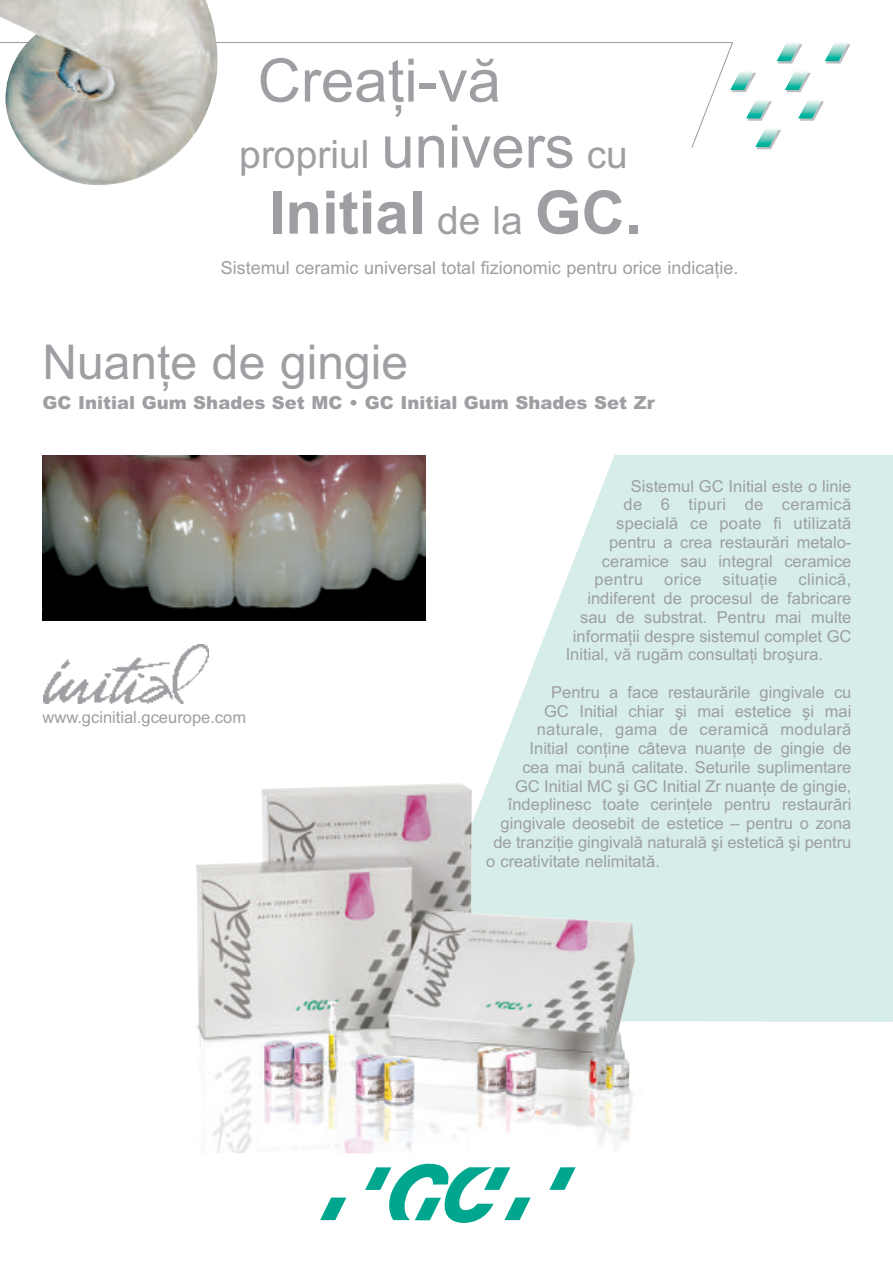
<style>
.page{position:relative;width:893px;height:1263px;background:#fff}
.page>*{position:absolute;margin:0;border:0;box-sizing:border-box;transform-origin:0 0}
.t1{font:700 60px "Arial";color:#9d9fa2}
.t2{font:60px "Arial";color:#9d9fa2}
.t3{font:48px "Arial";color:#9d9fa2}
.t4{font:39px "Arial";color:#9d9fa2}
.t5{font:18px "Arial";color:#9d9fa2}
.t6{font:900 18px "Arial";color:#9d9fa2}
.t7{font:16.5px "Arial";color:#9d9fa2}
.t8{font:16.5px "Arial";letter-spacing:.02em;color:#9d9fa2}
.s1{font-size:60px}
.s2{font-weight:400;font-size:39px}
</style>
<div class="page">
<hr style="left:0;top:42px;width:733px;height:1px;background:#9d9fa2">
<svg style="left:691px;top:43px;width:160px;height:106px"></svg>
<svg style="left:549px;top:1167px;width:27px;height:23px"></svg>
<svg style="left:365px;top:1164px;width:166px;height:59px"></svg>
<svg style="left:320px;top:1197px;width:26px;height:23px"></svg>
<svg style="left:395px;top:455px;width:498px;height:567px;fill:#d6ede9"></svg>
<img style="left:196px;top:783px;width:458px;height:370px">
<img style="left:43px;top:455px;width:382px;height:165px">
<img style="left:0;top:0;width:218px;height:186px">
<img style="left:43px;top:644px;width:166px;height:60px">
<h1 class="t2" style="left:258px;top:46px;width:245px">Creaţi-vă</h1>
<h3 class="t4" style="left:239px;top:131px;width:390px">propriul <span class="s1">univers</span> cu</h3>
<h1 class="t1" style="left:269px;top:178px;width:374px">Initial <span class="s2">de la</span> GC.</h1>
<p class="t5" style="left:221px;top:257px;width:519px">Sistemul ceramic universal total fizionomic pentru orice indicaţie.</p>
<h2 class="t3" style="left:43px;top:335px;width:367px">Nuanţe de gingie</h2>
<p class="t6" style="left:43px;top:392px;width:614px">GC Initial Gum Shades Set MC • GC Initial Gum Shades Set Zr</p>
<p class="t7" style="left:43px;top:708px;width:205px">www.gcinitial.gceurope.com</p>
<p class="t7" style="left:631px;top:476px;width:222px">Sistemul GC Initial este o linie</p>
<p class="t8" style="left:623px;top:495px;width:229px">de 6 tipuri de ceramică</p>
<p class="t7" style="left:616px;top:514px;width:237px">specială ce poate fi utilizată</p>
<p class="t7" style="left:609px;top:533px;width:244px">pentru a crea restaurări metalo-</p>
<p class="t7" style="left:602px;top:551px;width:251px">ceramice sau integral ceramice</p>
<p class="t7" style="left:595px;top:570px;width:50px">pentru</p>
<p class="t7" style="left:664px;top:570px;width:39px">orice</p>
<p class="t8" style="left:723px;top:570px;width:56px">situaţie</p>
<p class="t8" style="left:798px;top:570px;width:54px">clinică,</p>
<p class="t7" style="left:587px;top:589px;width:266px">indiferent de procesul de fabricare</p>
<p class="t7" style="left:580px;top:608px;width:273px">sau de substrat. Pentru mai multe</p>
<p class="t7" style="left:573px;top:626px;width:280px">informaţii despre sistemul complet GC</p>
<p class="t7" style="left:566px;top:645px;width:259px">Initial, vă rugăm consultaţi broşura.</p>
<p class="t7" style="left:551px;top:683px;width:302px">Pentru a face restaurările gingivale cu</p>
<p class="t7" style="left:544px;top:701px;width:309px">GC Initial chiar şi mai estetice şi mai</p>
<p class="t8" style="left:537px;top:720px;width:316px">naturale, gama de ceramică modulară</p>
<p class="t7" style="left:530px;top:739px;width:323px">Initial conţine câteva nuanţe de gingie de</p>
<p class="t7" style="left:522px;top:758px;width:331px">cea mai bună calitate. Seturile suplimentare</p>
<p class="t7" style="left:515px;top:776px;width:338px">GC Initial MC şi GC Initial Zr nuanţe de gingie,</p>
<p class="t7" style="left:508px;top:795px;width:345px">îndeplinesc toate cerinţele pentru restaurări</p>
<p class="t7" style="left:501px;top:814px;width:352px">gingivale deosebit de estetice – pentru o zona</p>
<p class="t7" style="left:493px;top:833px;width:360px">de tranziţie gingivală naturală şi estetică şi pentru</p>
<p class="t7" style="left:486px;top:851px;width:175px">o creativitate nelimitată.</p>
</div>
